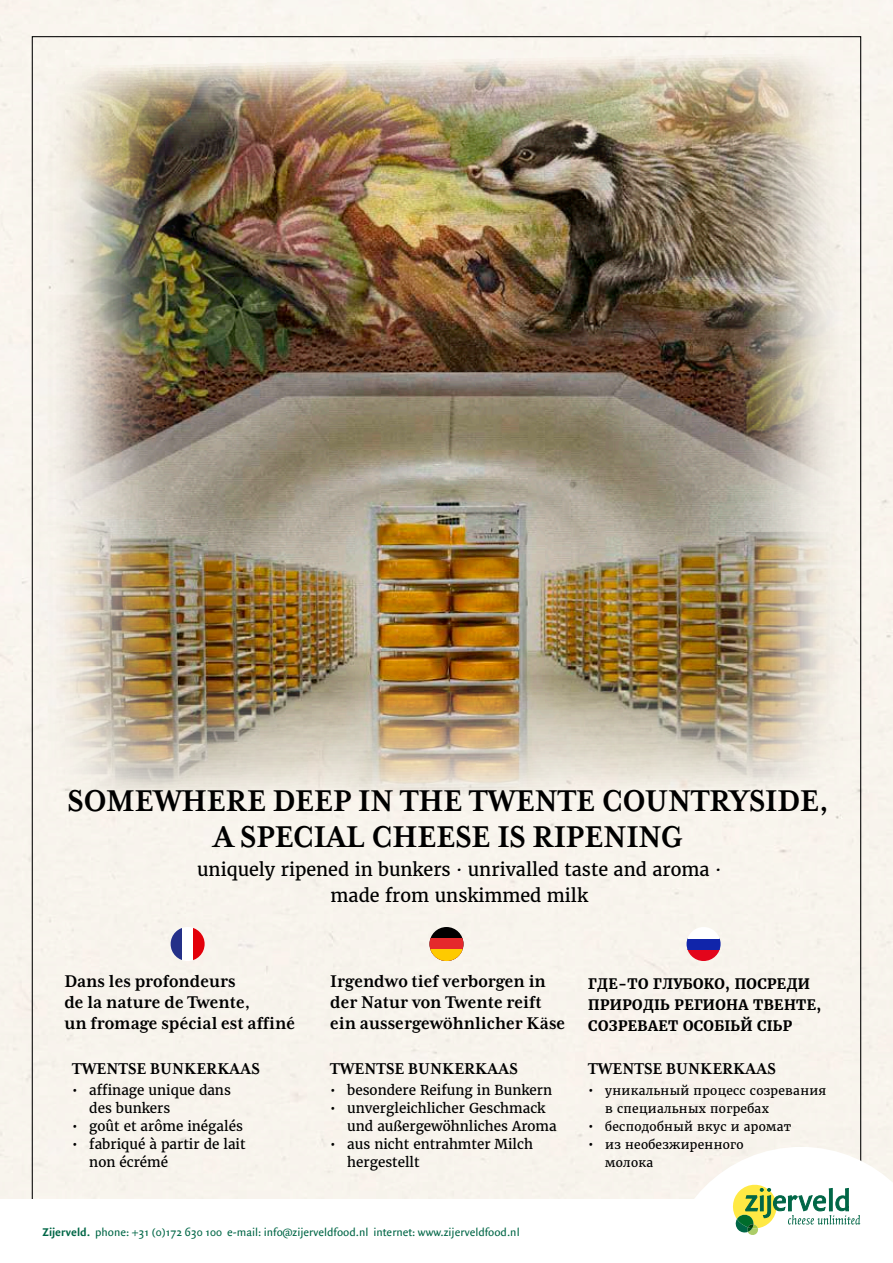
<style>
.page{position:relative;width:893px;height:1263px;background:#fff}
.page>*{position:absolute;margin:0;border:0;box-sizing:border-box;transform-origin:0 0}
.t1{font:700 34.5px/36px "Mrs Eaves XL Serif Nar OT";color:#000;text-align:center}
.t2{font:700 19.5px/21px "Mrs Eaves XL Serif Nar OT";color:#000}
.t3{font:18px/25.5px "Merriweather";color:#000;text-align:center}
.t4{font:700 18px "Mrs Eaves XL Serif Nar OT";color:#000}
.t5{font:700 14.25px/21px "Merriweather";letter-spacing:.025em;color:#000}
.t6{font:13.5px/18px "Merriweather";color:#000}
.t7{font:12px/18px "Merriweather";letter-spacing:.025em;color:#000}
.t8{font:12px "Quadraat Sans OT";color:#006646}
.s1{font-size:13.5px}
.s2{font-weight:700}
</style>
<div class="page">
<div style="left:0;top:0;width:893px;height:1199px;background:#f8f4ed"></div>
<img style="left:18px;top:54px;width:862px;height:742px">
<div style="left:171px;top:927px;width:34px;height:34px;background:#fff;border-radius:50%"></div>
<svg style="left:171px;top:927px;width:11px;height:34px"></svg>
<svg style="left:193px;top:927px;width:12px;height:34px"></svg>
<div style="left:429px;top:927px;width:34px;height:34px;background:#000;border-radius:17px"></div>
<svg style="left:429px;top:938px;width:34px;height:12px"></svg>
<svg style="left:429px;top:950px;width:34px;height:11px"></svg>
<svg style="left:687px;top:950px;width:34px;height:11px"></svg>
<div style="left:687px;top:938px;width:34px;height:12px;background:#1025aa"></div>
<svg style="left:687px;top:927px;width:34px;height:11px"></svg>
<svg style="left:665px;top:1147px;width:228px;height:88px"></svg>
<h1 class="t1" style="left:68px;top:782px;width:763px">SOMEWHERE DEEP IN THE TWENTE COUNTRYSIDE,<br>A SPECIAL CHEESE IS RIPENING</h1>
<h3 class="t3" style="left:197px;top:856px;width:526px">uniquely ripened in bunkers · unrivalled taste and aroma · made from unskimmed milk</h3>
<h2 class="t2" style="left:64px;top:971px;width:232px">Dans les profondeurs<br>de la nature de Twente,<br>un fromage spécial est affiné</h2>
<p class="t5" style="left:588px;top:973px;width:235px">ГДЕ-ТО ГЛУБОКО, ПОСРЕДИ<br>ПРИРОДЫ РЕГИОНА ТВЕНТЕ,<br>СОЗРЕВАЕТ ОСОБЫЙ СЫР</p>
<h2 class="t2" style="left:330px;top:971px;width:236px">Irgendwo tief verborgen in der Natur von Twente reift ein aussergewöhnlicher Käse</h2>
<h3 class="t4" style="left:72px;top:1060px;width:189px">TWENTSE BUNKERKAAS</h3>
<h3 class="t4" style="left:330px;top:1060px;width:189px">TWENTSE BUNKERKAAS</h3>
<h3 class="t4" style="left:588px;top:1060px;width:189px">TWENTSE BUNKERKAAS</h3>
<p class="t6" style="left:330px;top:1081px;width:223px">• besondere Reifung in Bunkern</p>
<p class="t6" style="left:347px;top:1099px;width:211px;text-indent:-17px">• unvergleichlicher Geschmack und außergewöhnliches Aroma</p>
<p class="t6" style="left:347px;top:1135px;width:187px;text-indent:-17px">• aus nicht entrahmter Milch hergestellt</p>
<p class="t6" style="left:89px;top:1081px;width:143px;text-indent:-17px">• affinage unique dans des bunkers</p>
<p class="t6" style="left:72px;top:1117px;width:172px">• goût et arôme inégalés</p>
<p class="t6" style="left:89px;top:1135px;width:158px;text-indent:-17px">• fabriqué à partir de lait non écrémé</p>
<p class="t7" style="left:605px;top:1082px;width:223px;text-indent:-17px"><span class="s1">•</span> уникальный процесс созревания в специальных погребах</p>
<p class="t7" style="left:588px;top:1118px;width:205px"><span class="s1">•</span> бесподобный вкус и аромат</p>
<p class="t7" style="left:605px;top:1136px;width:140px;text-indent:-17px"><span class="s1">•</span> из необезжиренного молока</p>
<p class="t8" style="left:43px;top:1225px;width:479px"><span class="s2">Zijerveld.</span> phone: +31 (0)172 630 100 e-mail: info@zijerveldfood.nl internet: www.zijerveldfood.nl</p>
</div>
